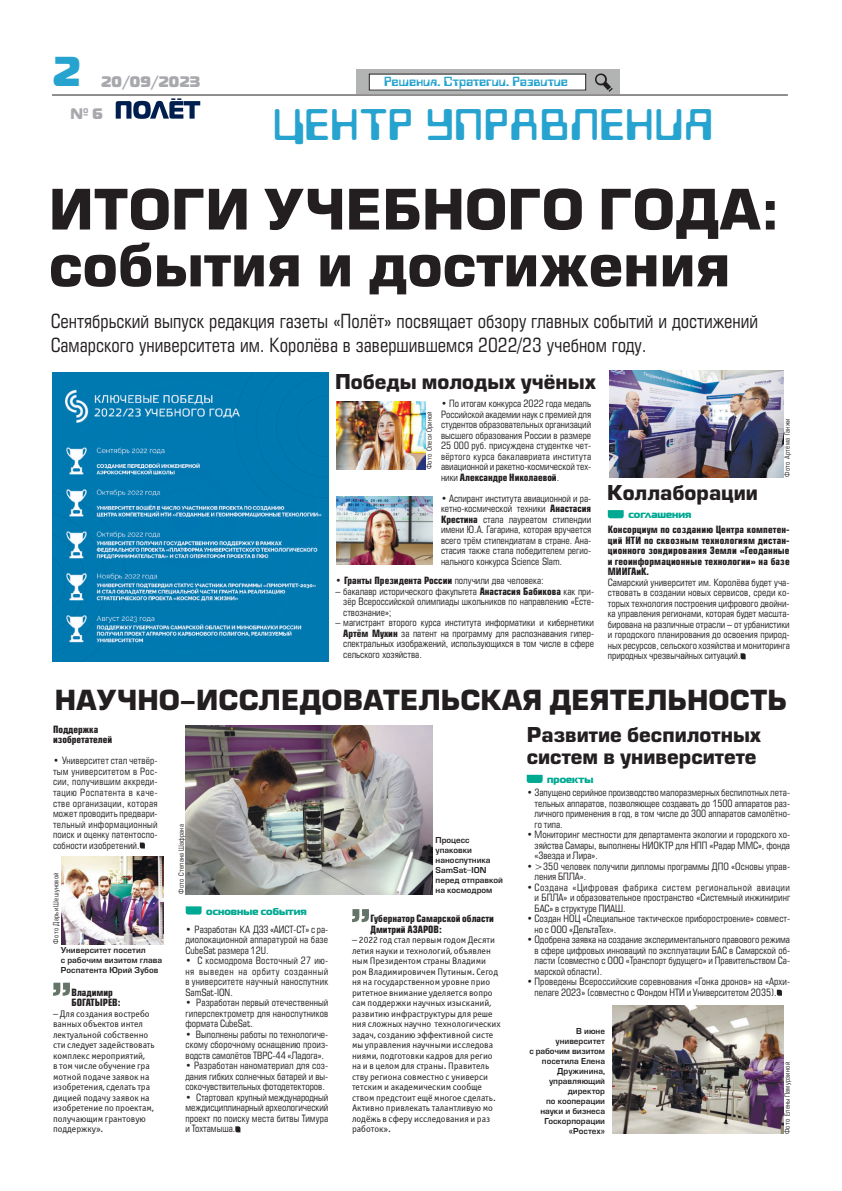
<style>
.page{position:relative;width:842px;height:1191px;background:#fff}
.page>*{position:absolute;margin:0;border:0;box-sizing:border-box;transform-origin:0 0}
.t1{font:700 59.1px "Europe";color:#231f20}
.t2{font:700 54.2px "Europe";color:#231f20}
.t3{font:48.7px "Techno 28";color:#27a3cf}
.t4{font:41.7px "Magistral Black C";color:#27a3cf}
.t5{font:700 27px "Europe";color:#231f20}
.t6{font:700 20px/22px "Europe";color:#231f20}
.t7{font:19px/24px "Europe Cond";color:#231f20}
.t8{font:15.3px "Magistral Black C";color:#a8a9ad}
.t9{font:14.6px "Techno 28";letter-spacing:-.01em;color:#27a3cf}
.t10{font:10px "Magistral Black C";color:#00a992}
.t11{font:9.8px/10.5px "Europe Cond";color:#231f20;text-align:justify}
.t12{font:700 9.8px/10.5px "Europe Cond";color:#231f20}
.t13{font:9.5px/10.5px "Officina Sans C";color:#231f20}
.t14{font:8px/10px "Europe Demi";color:#231f20}
.t15{font:7px "Europe Cond";letter-spacing:.04em;color:#231f20}
.s1{font-weight:700}
.s2{font-weight:400}
.s3{font-family:"Europe Cond";font-size:9.8px}
</style>
<div class="page">
<hr style="left:52px;top:95px;width:736px;height:1px;background:#231f20">
<svg style="left:356px;top:69px;width:264px;height:25px;background:#a8a9a9"></svg>
<svg style="left:594px;top:73px;width:19px;height:19px"></svg>
<div style="left:369px;top:74px;width:217px;height:16px;background:#fff"></div>
<svg style="left:608px;top:510px;width:16px;height:8px"></svg>
<svg style="left:740px;top:653px;width:6px;height:6px"></svg>
<img style="left:609px;top:370px;width:174px;height:107px">
<svg style="left:140px;top:842px;width:5px;height:6px"></svg>
<svg style="left:186px;top:906px;width:16px;height:8px"></svg>
<svg style="left:235px;top:1126px;width:5px;height:6px"></svg>
<svg style="left:527px;top:774px;width:16px;height:9px"></svg>
<svg style="left:777px;top:989px;width:5px;height:6px"></svg>
<img style="left:186px;top:726px;width:246px;height:168px">
<img style="left:612px;top:1005px;width:171px;height:128px">
<svg style="left:53px;top:982px;width:17px;height:13px"></svg>
<svg style="left:352px;top:909px;width:17px;height:13px"></svg>
<img style="left:61px;top:857px;width:103px;height:87px">
<img style="left:52px;top:373px;width:276px;height:288px">
<img style="left:336px;top:496px;width:96px;height:68px">
<img style="left:336px;top:401px;width:89px;height:68px">
<svg style="left:116px;top:98px;width:84px;height:21px"></svg>
<h3 class="t4" style="left:52px;top:44px;width:30px">2</h3>
<h3 class="t8" style="left:101px;top:71px;width:100px">20/09/2023</h3>
<h3 class="t8" style="left:70px;top:103px;width:34px">№ 6</h3>
<h3 class="t9" style="left:384px;top:75px;width:185px">Решения. Стратегии. Развитие</h3>
<h3 class="t3" style="left:273px;top:102px;width:443px">центр управления</h3>
<h2 class="t2" style="left:49px;top:177px;width:733px">итоги учебного года:</h2>
<h1 class="t1" style="left:49px;top:229px;width:683px">события и достижения</h1>
<h3 class="t7" style="left:51px;top:308px;width:709px">Сентябрьский выпуск редакция газеты «Полёт» посвящает обзору главных событий и достижений<br>Самарского университета им. Королёва в завершившемся 2022/23 учебном году.</h3>
<h3 class="t6" style="left:335px;top:371px;width:262px">Победы молодых учёных</h3>
<p class="t15" style="left:425px;top:469px;width:59px;rotate:-90deg">Фото Олеси Ориной</p>
<p class="t11" style="left:441px;top:398px;width:152px">• По итогам конкурса 2022 года медаль Российской академии наук с премией для студентов образовательных организаций высшего образования России в размере 25 000 руб. присуждена студентке чет&shy;вёртого курса бакалавриата института авиационной и ракетно-космической тех&shy;ники <span class="s1">Александре Николаевой</span>.</p>
<p class="t11" style="left:441px;top:493px;width:152px">• Аспирант института авиационной и ра&shy;кетно-космической техники <span class="s1">Анастасия Крестина</span> стала лауреатом стипендии имени Ю.А. Гагарина, которая вручается всего трём стипендиатам в стране. Ана&shy;стасия также стала победителем регио&shy;нального конкурса Science Slam.</p>
<p class="t12" style="left:336px;top:575px;width:210px"><span class="s2">•</span> Гранты Президента России <span class="s2">получили два человека:</span></p>
<p class="t11" style="left:343px;top:586px;width:252px;text-indent:-8px">– бакалавр исторического факультета <span class="s1">Анастасия Бабикова</span> как при&shy;зёр Всероссийской олимпиады школьников по направлению «Есте&shy;ствознание»;</p>
<p class="t11" style="left:343px;top:617px;width:252px;text-indent:-8px">– магистрант второго курса института информатики и кибернетики <span class="s1">Артём Мухин</span> за патент на программу для распознавания гипер&shy;спектральных изображений, использующихся в том числе в сфере сельского хозяйства.</p>
<h3 class="t6" style="left:607px;top:481px;width:152px">Коллаборации</h3>
<p class="t15" style="left:783px;top:477px;width:60px;rotate:-90deg">Фото Артёма Ганжи</p>
<p class="t10" style="left:628px;top:508px;width:65px">соглашения</p>
<p class="t12" style="left:608px;top:524px;width:183px;text-align:justify">Консорциум по созданию Центра компетен&shy;ций НТИ по сквозным технологиям дистан&shy;ционного зондирования Земли «Геоданные и геоинформационные технологии» на базе МИИГАиК.</p>
<p class="t11" style="left:608px;top:577px;width:183px">Самарский университет им. Королёва будет уча&shy;ствовать в создании новых сервисов, среди ко&shy;торых технология построения цифрового двойни&shy;ка управления регионами, которая будет масшта&shy;бирована на различные отрасли – от урбанистики и городского планирования до освоения природ&shy;ных ресурсов, сельского хозяйства и мониторинга природных чрезвычайных ситуаций.</p>
<h3 class="t5" style="left:55px;top:684px;width:734px">Научно-исследовательская деятельность</h3>
<h3 class="t6" style="left:527px;top:723px;width:236px">Развитие беспилотных систем в университете</h3>
<p class="t12" style="left:53px;top:724px;width:61px">Поддержка изобретателей</p>
<p class="t11" style="left:53px;top:755px;width:106px">• Университет стал четвёр&shy;тым университетом в Рос&shy;сии, получившим аккреди&shy;тацию Роспатента в каче&shy;стве организации, которая может проводить предвари&shy;тельный информационный поиск и оценку патентоспо&shy;собности изобретений.</p>
<p class="t10" style="left:547px;top:773px;width:48px">проекты</p>
<p class="t11" style="left:534px;top:787px;width:257px;text-indent:-8px">• Запущено серийное производство малоразмерных беспилотных лета&shy;тельных аппаратов, позволяющее создавать до 1500 аппаратов раз&shy;личного применения в год, в том числе до 300 аппаратов самолётно&shy;го типа.</p>
<p class="t11" style="left:534px;top:829px;width:257px;text-indent:-8px">• Мониторинг местности для департамента экологии и городского хо&shy;зяйства Самары, выполнены НИОКТР для НПП «Радар ММС», фонда «Звезда и Лира».</p>
<p class="t11" style="left:534px;top:860px;width:257px;text-indent:-8px">• &gt;350 человек получили дипломы программы ДПО «Основы управ&shy;ления БПЛА».</p>
<p class="t11" style="left:534px;top:881px;width:257px;text-indent:-8px">• Создана «Цифровая фабрика систем региональной авиации и БПЛА» и образовательное пространство «Системный инжиниринг БАС» в структуре ПИАШ.</p>
<p class="t11" style="left:534px;top:913px;width:257px;text-indent:-8px">• Создан НОЦ «Специальное тактическое приборостроение» совмест&shy;но с ООО «ДельтаТех».</p>
<p class="t11" style="left:534px;top:934px;width:257px;text-indent:-8px">• Одобрена заявка на создание экспериментального правового режима в сфере цифровых инноваций по эксплуатации БАС в Самарской об&shy;ласти (совместно с ООО «Транспорт будущего» и Правительством Са&shy;марской области).</p>
<p class="t11" style="left:527px;top:976px;width:265px">• Проведены Всероссийские соревнования «Гонка дронов» на «Архи-</p>
<p class="t15" style="left:177px;top:894px;width:71px;rotate:-90deg">Фото Степана Шафрана</p>
<p class="t14" style="left:436px;top:835px;width:69px">Процесс упаковки наноспутника<br>SamSat-ION перед отправкой на космодром</p>
<p class="t15" style="left:52px;top:943px;width:72px;rotate:-90deg">Фото Дарьи Шешуновой</p>
<p class="t10" style="left:206px;top:904px;width:102px">основные события</p>
<p class="t11" style="left:186px;top:923px;width:144px">• Разработан КА ДЗЗ «АИСТ-СТ» с ра&shy;диолокационной аппаратурой на базе CubeSat размера 12U.</p>
<p class="t11" style="left:186px;top:955px;width:144px">• С космодрома Восточный 27 ию&shy;ня выведен на орбиту созданный в университете научный наноспутник SamSat-ION.</p>
<p class="t11" style="left:186px;top:997px;width:144px">• Разработан первый отечественный гиперспектрометр для наноспутников формата CubeSat.</p>
<p class="t11" style="left:186px;top:1028px;width:144px">• Выполнены работы по технологиче&shy;скому сборочному оснащению произ&shy;водств самолётов ТВРС-44 «Ладога».</p>
<p class="t11" style="left:186px;top:1060px;width:144px">• Разработан наноматериал для соз&shy;дания гибких солнечных батарей и вы&shy;сокочувствительных фотодетекторов.</p>
<p class="t11" style="left:186px;top:1092px;width:144px">• Стартовал крупный международный междисциплинарный археологический проект по поиску места битвы Тимура и Тохтамыша.</p>
<p class="t12" style="left:371px;top:913px;width:125px">Губернатор Самарской области<br>Дмитрий азаров:</p>
<p class="t13" style="left:352px;top:935px;width:150px"><span class="s3">–</span> 2022 год стал первым годом Десяти летия науки и технологий, объявлен ным П резидентом страны Владими ром Владимировичем Путиным. Сегод ня на государственном уровне прио ритетное внимание уделяется вопро сам поддержки научных изысканий, развитию инфраструктуры для реше ния сложных научно-технологических задач, созданию эффективной систе мы управления научными исследова ниями, подготовки кадров для регио на и в целом для страны. Правитель ству региона совместно с универси тетским и академическим сообще ством предстоит ещё многое сделать.<br>Активно привлекать талантливую мо лодёжь в сферу исследования и раз работок».</p>
<p class="t14" style="left:61px;top:944px;width:103px">Университет посетил<br>с рабочим визитом глава<br>Роспатента Юрий Зубов</p>
<p class="t12" style="left:72px;top:986px;width:43px">Владимир</p>
<p class="t11" style="left:534px;top:986px;width:244px">пелаге 2023» (совместно с Фондом НТИ и Университетом 2035).</p>
<p class="t12" style="left:72px;top:997px;width:51px">богатырЕв:</p>
<p class="t13" style="left:53px;top:1008px;width:103px"><span class="s3">–</span> Для создания востребо ванных объектов интел лектуальной собственно сти следует задействовать комплекс мероприятий,<br>в том числе обучение гра мотной подаче заявок на изобретения, сделать тра дицией подачу заявок на изобретение по проектам, получающим грантовую поддержку».</p>
<p class="t14" style="left:529px;top:1025px;width:77px;text-align:right">В июне университет<br>с рабочим визитом посетила Елена<br>Дружинина, управляющий директор<br>по кооперации науки и бизнеса<br>Госкорпорации «Ростех»</p>
<p class="t15" style="left:783px;top:1134px;width:74px;rotate:-90deg">Фото Елены Памурзиной</p>
</div>
